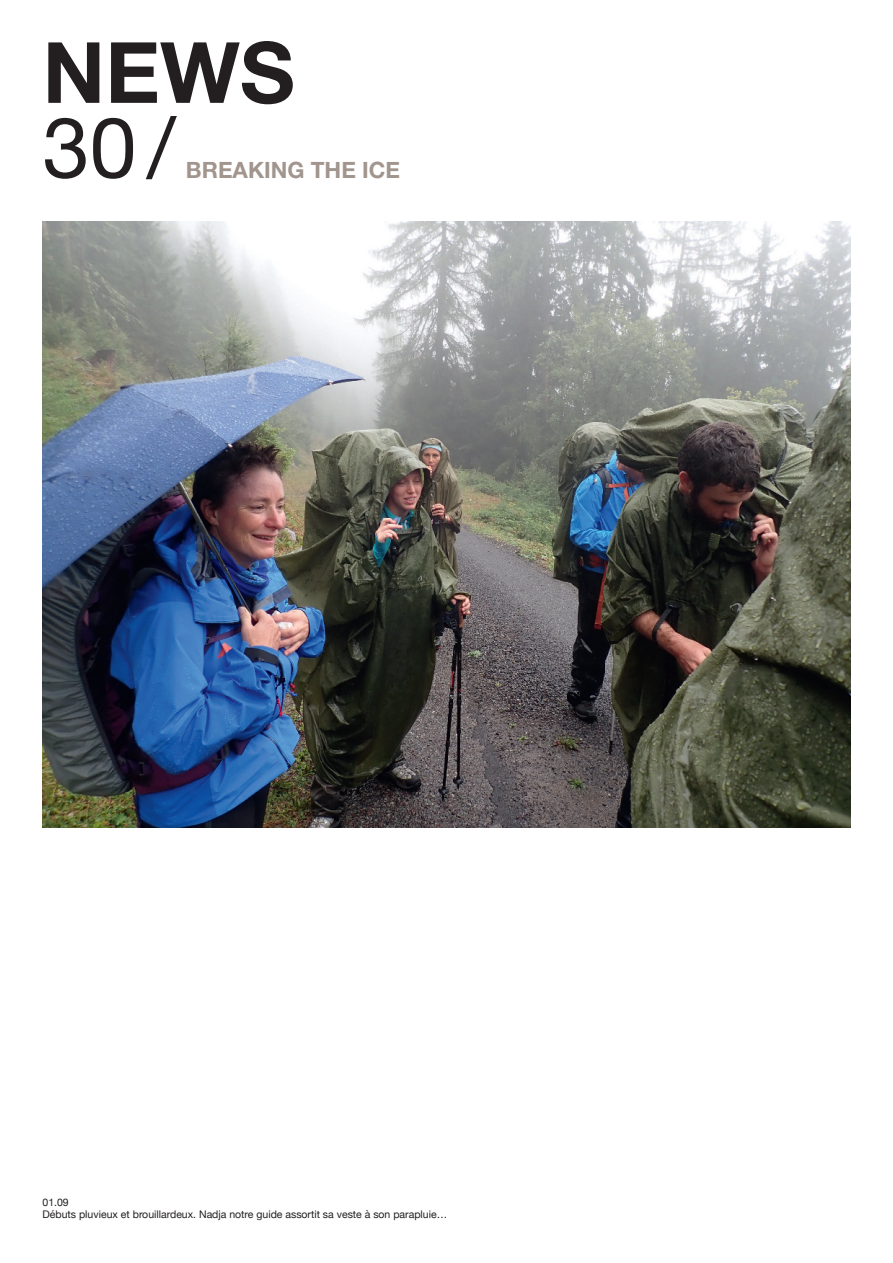
<style>
.page{position:relative;width:893px;height:1263px;background:#fff}
.page>*{position:absolute;margin:0;border:0;box-sizing:border-box;transform-origin:0 0}
.t1{font:700 84.6px "Helvetica Neue";color:#231f20}
.t2{font:84.6px "Helvetica Neue";color:#231f20}
.t3{font:700 22.5px "Helvetica Neue";color:#a1958d}
.t4{font:10.5px/12px "Helvetica Neue";color:#231f20}
</style>
<div class="page">
<img style="left:43px;top:221px;width:807px;height:606px">
<h1 class="t1" style="left:43px;top:42px;width:254px">NEWS</h1>
<h1 class="t2" style="left:43px;top:97px;width:134px">30/</h1>
<h2 class="t3" style="left:186px;top:162px;width:216px">BREAKING THE ICE</h2>
<p class="t4" style="left:43px;top:1196px;width:406px">01.09<br>Débuts pluvieux et brouillardeux. Nadja notre guide assortit sa veste à son parapluie…</p>
</div>
